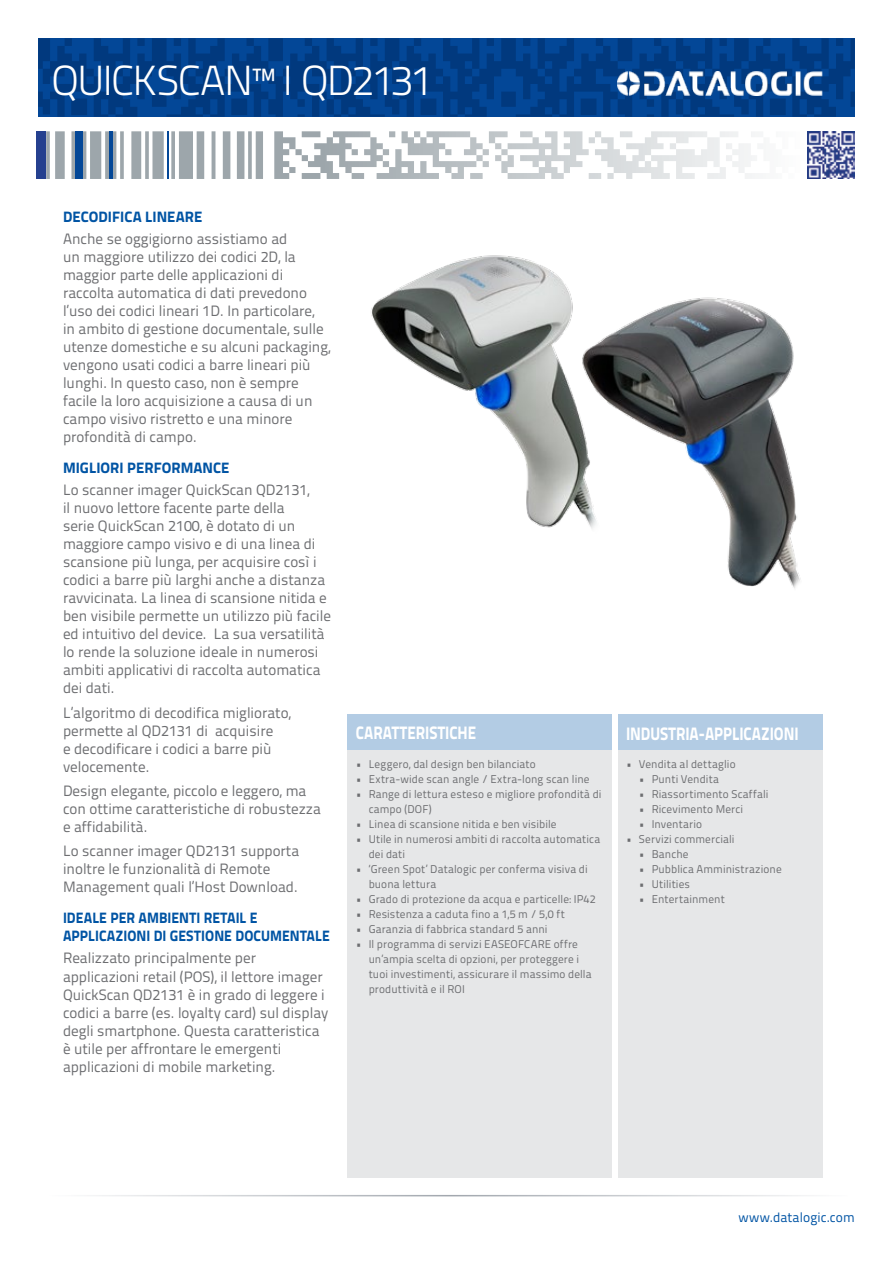
<style>
.page{position:relative;width:893px;height:1263px;background:#fff}
.page>*{position:absolute;margin:0;border:0;box-sizing:border-box;transform-origin:0 0}
.t1{font:300 42px "Titillium Text 22 L";letter-spacing:-.035em;color:#fff}
.t2{font:800 18px "Titillium Text 22 L";letter-spacing:-.005em;color:#fff;scale:.85 1}
.t3{font:15px/18px "Titillium Text 22 L";color:#6d6e71}
.t4{font:800 15px/18px "Titillium Text 22 L";letter-spacing:.005em;color:#0054a4;scale:.94 1}
.t5{font:800 15px "Titillium Text 22 L";letter-spacing:.005em;color:#0054a4}
.t6{font:13.5px "Titillium Text 22 L";letter-spacing:.005em;color:#0054a4}
.t7{font:11.25px/15px "Titillium Text 22 L";letter-spacing:.01em;color:#6d6e71}
</style>
<div class="page">
<svg style="left:38px;top:38px;width:817px;height:79px;background:#023f89"></svg>
<svg style="left:302px;top:131px;width:453px;height:48px"></svg>
<hr style="left:167px;top:131px;width:2px;height:48px;background:#034797">
<div style="left:75px;top:131px;width:7px;height:48px;background:#034797"></div>
<hr style="left:109px;top:131px;width:4px;height:48px;background:#034797">
<div style="left:37px;top:131px;width:9px;height:48px;background:#25408f"></div>
<hr style="left:45px;top:1195px;width:803px;height:1px;background:#9da3aa">
<div style="left:348px;top:714px;width:264px;height:36px;background:#b3cce4"></div>
<div style="left:618px;top:714px;width:204px;height:36px;background:#b3cce4"></div>
<div style="left:348px;top:750px;width:264px;height:428px;background:#e6e7e8"></div>
<div style="left:618px;top:750px;width:204px;height:428px;background:#e6e7e8"></div>
<img style="left:618px;top:72px;width:204px;height:23px">
<img style="left:807px;top:131px;width:48px;height:48px">
<img style="left:371px;top:255px;width:430px;height:334px">
<h1 class="t1" style="left:51px;top:50px;width:383px">QUICKSCAN™ I QD2131</h1>
<p class="t5" style="left:63px;top:205px;width:141px">DECODIFICA LINEARE</p>
<p class="t3" style="left:63px;top:229px;width:269px">Anche se oggigiorno assistiamo ad<br>un maggiore utilizzo dei codici 2D, la maggior parte delle applicazioni di raccolta automatica di dati prevedono l’uso dei codici lineari 1D. In particolare,<br>in ambito di gestione documentale, sulle utenze domestiche e su alcuni packaging, vengono usati codici a barre lineari più lunghi. In questo caso, non è sempre facile la loro acquisizione a causa di un campo visivo ristretto e una minore profondità di campo.</p>
<p class="t5" style="left:63px;top:456px;width:168px">MIGLIORI PERFORMANCE</p>
<p class="t3" style="left:63px;top:480px;width:270px">Lo scanner imager QuickScan QD2131,<br>il nuovo lettore facente parte della<br>serie QuickScan 2100, è dotato di un maggiore campo visivo e di una linea di scansione più lunga, per acquisire così i codici a barre più larghi anche a distanza ravvicinata. La linea di scansione nitida e ben visibile permette un utilizzo più facile ed intuitivo del device. La sua versatilità lo rende la soluzione ideale in numerosi ambiti applicativi di raccolta automatica dei dati.</p>
<p class="t3" style="left:63px;top:703px;width:230px">L’algoritmo di decodifica migliorato, permette al QD2131 di acquisire<br>e decodificare i codici a barre più velocemente.</p>
<p class="t3" style="left:63px;top:781px;width:259px">Design elegante, piccolo e leggero, ma con ottime caratteristiche di robustezza e affidabilità.</p>
<p class="t3" style="left:63px;top:841px;width:238px">Lo scanner imager QD2131 supporta inoltre le funzionalità di Remote<br>Management quali l’Host Download.</p>
<p class="t4" style="left:63px;top:908px;width:285px">IDEALE PER AMBIENTI RETAIL E<br>APPLICAZIONI DI GESTIONE DOCUMENTALE</p>
<p class="t3" style="left:63px;top:948px;width:267px">Realizzato principalmente per applicazioni retail (POS), il lettore imager QuickScan QD2131 è in grado di leggere i codici a barre (es. loyalty card) sul display degli smartphone. Questa caratteristica è utile per affrontare le emergenti applicazioni di mobile marketing.</p>
<p class="t2" style="left:356px;top:719px;width:143px">CARATTERISTICHE</p>
<p class="t2" style="left:626px;top:719px;width:204px">INDUSTRIA-APPLICAZIONI</p>
<p class="t7" style="left:356px;top:756px;width:181px">• Leggero, dal design ben bilanciato</p>
<p class="t7" style="left:356px;top:771px;width:235px">• Extra-wide scan angle / Extra-long scan line</p>
<p class="t7" style="left:369px;top:786px;width:234px;text-indent:-13px">• Range di lettura esteso e migliore profondità di campo (DOF)</p>
<p class="t7" style="left:356px;top:816px;width:202px">• Linea di scansione nitida e ben visibile</p>
<p class="t7" style="left:369px;top:831px;width:233px;text-indent:-13px">• Utile in numerosi ambiti di raccolta automatica dei dati</p>
<p class="t7" style="left:369px;top:861px;width:221px;text-indent:-13px">• ‘Green Spot’ Datalogic per conferma visiva di buona lettura</p>
<p class="t7" style="left:356px;top:891px;width:241px">• Grado di protezione da acqua e particelle: IP42</p>
<p class="t7" style="left:356px;top:906px;width:210px">• Resistenza a caduta fino a 1,5 m / 5,0 ft</p>
<p class="t7" style="left:356px;top:921px;width:193px">• Garanzia di fabbrica standard 5 anni</p>
<p class="t7" style="left:369px;top:936px;width:224px;text-indent:-13px">• Il programma di servizi EASEOFCARE offre un’ampia scelta di opzioni, per proteggere i tuoi investimenti, assicurare il massimo della produttività e il ROI</p>
<p class="t7" style="left:626px;top:756px;width:111px">• Vendita al dettaglio</p>
<p class="t7" style="left:639px;top:771px;width:82px">• Punti Vendita</p>
<p class="t7" style="left:639px;top:786px;width:131px">• Riassortimento Scaffali</p>
<p class="t7" style="left:639px;top:801px;width:106px">• Ricevimento Merci</p>
<p class="t7" style="left:639px;top:816px;width:65px">• Inventario</p>
<p class="t7" style="left:626px;top:831px;width:110px">• Servizi commerciali</p>
<p class="t7" style="left:639px;top:846px;width:51px">• Banche</p>
<p class="t7" style="left:639px;top:861px;width:144px">• Pubblica Amministrazione</p>
<p class="t7" style="left:639px;top:876px;width:53px">• Utilities</p>
<p class="t7" style="left:639px;top:891px;width:87px">• Entertainment</p>
<p class="t6" style="left:738px;top:1207px;width:118px">www.datalogic.com</p>
</div>
